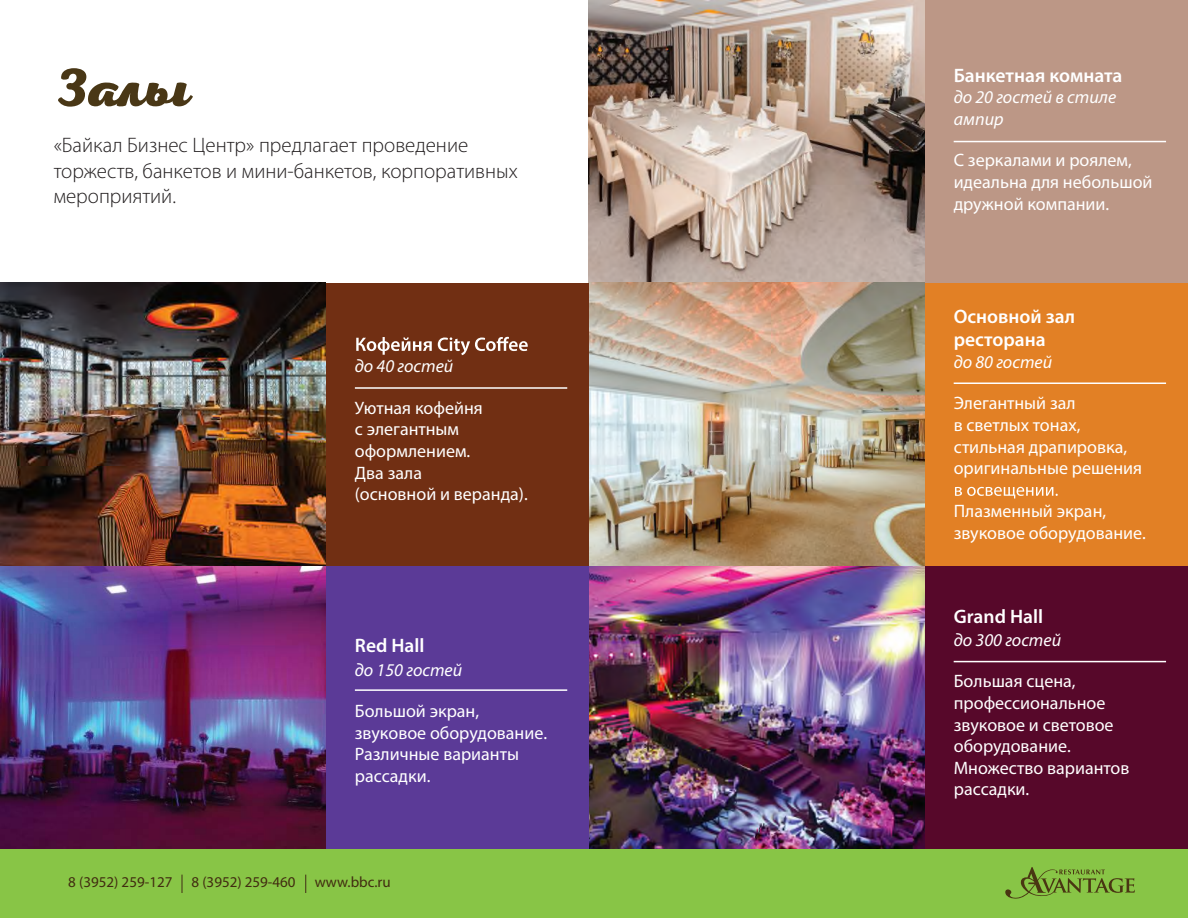
<style>
.page{position:relative;width:1188px;height:918px;background:#fff}
.page>*{position:absolute;margin:0;border:0;box-sizing:border-box;transform-origin:0 0}
.t1{font:800 54px "Nexa Script";color:#493716}
.t2{font:300 21px/25.2px "Myriad Pro";color:#231f20}
.t3{font:600 19.5px/23.4px "Myriad Pro";color:#fff}
.t4{font:18px/21.6px "Myriad Pro";color:#fff}
.t5{font:italic 18px/21.6px "Myriad Pro";color:#fff}
.t6{font:15px "Myriad Pro";color:#412c10}
</style>
<div class="page">
<img style="left:0;top:566px;width:326px;height:282px">
<img style="left:589px;top:566px;width:336px;height:282px">
<div style="left:925px;top:566px;width:263px;height:283px;background:#57082a"></div>
<div style="left:326px;top:566px;width:263px;height:283px;background:#5b3a97"></div>
<div style="left:925px;top:0;width:263px;height:283px;background:#bc9786"></div>
<img style="left:589px;top:1px;width:336px;height:565px">
<div style="left:925px;top:283px;width:263px;height:283px;background:#e28025"></div>
<img style="left:0;top:283px;width:326px;height:283px">
<div style="left:326px;top:283px;width:263px;height:283px;background:#712f13"></div>
<svg style="left:356px;top:337px;width:172px;height:18px"></svg>
<svg style="left:955px;top:487px;width:103px;height:12px"></svg>
<hr style="left:954px;top:141px;width:212px;height:1px;background:#fff">
<hr style="left:954px;top:383px;width:212px;height:1px;background:#fff">
<hr style="left:355px;top:387px;width:212px;height:2px;background:#fff">
<hr style="left:355px;top:689px;width:212px;height:2px;background:#fff">
<hr style="left:954px;top:661px;width:212px;height:1px;background:#fff">
<div style="left:0;top:849px;width:1188px;height:69px;background:#88c546"></div>
<svg style="left:182px;top:875px;width:1px;height:18px"></svg>
<svg style="left:305px;top:875px;width:1px;height:18px"></svg>
<svg style="left:1005px;top:867px;width:130px;height:32px"></svg>
<h1 class="t1" style="left:54px;top:56px;width:138px">Залы</h1>
<p class="t2" style="left:54px;top:133px;width:466px">«Байкал Бизнес Центр» предлагает проведение торжеств, банкетов и мини-банкетов, корпоративных мероприятий.</p>
<p class="t5" style="left:355px;top:355px;width:100px">до 40 гостей</p>
<p class="t4" style="left:355px;top:397px;width:174px">Уютная кофейня<br>с элегантным оформлением.<br>Два зала<br>(основной и веранда).</p>
<p class="t3" style="left:355px;top:633px;width:71px">Red Hall</p>
<p class="t5" style="left:355px;top:658px;width:109px">до 150 гостей</p>
<p class="t4" style="left:355px;top:700px;width:194px">Большой экран, звуковое оборудование.<br>Различные варианты рассадки.</p>
<p class="t6" style="left:68px;top:873px;width:106px">8 (3952) 259-127</p>
<p class="t6" style="left:192px;top:873px;width:106px">8 (3952) 259-460</p>
<p class="t6" style="left:315px;top:873px;width:77px">www.bbc.ru</p>
<p class="t3" style="left:954px;top:63px;width:170px">Банкетная комната</p>
<p class="t5" style="left:954px;top:86px;width:164px">до 20 гостей в стиле ампир</p>
<p class="t4" style="left:954px;top:149px;width:200px">С зеркалами и роялем, идеальна для небольшой дружной компании.</p>
<p class="t3" style="left:954px;top:304px;width:123px">Основной зал ресторана</p>
<p class="t5" style="left:954px;top:351px;width:100px">до 80 гостей</p>
<p class="t4" style="left:954px;top:392px;width:190px">Элегантный зал<br>в светлых тонах, стильная драпировка, оригинальные решения</p>
<p class="t4" style="left:954px;top:500px;width:194px">Плазменный экран, звуковое оборудование.</p>
<p class="t3" style="left:954px;top:604px;width:91px">Grand Hall</p>
<p class="t5" style="left:954px;top:629px;width:109px">до 300 гостей</p>
<p class="t4" style="left:954px;top:670px;width:177px">Большая сцена, профессиональное звуковое и световое оборудование.<br>Множество вариантов рассадки.</p>
</div>
